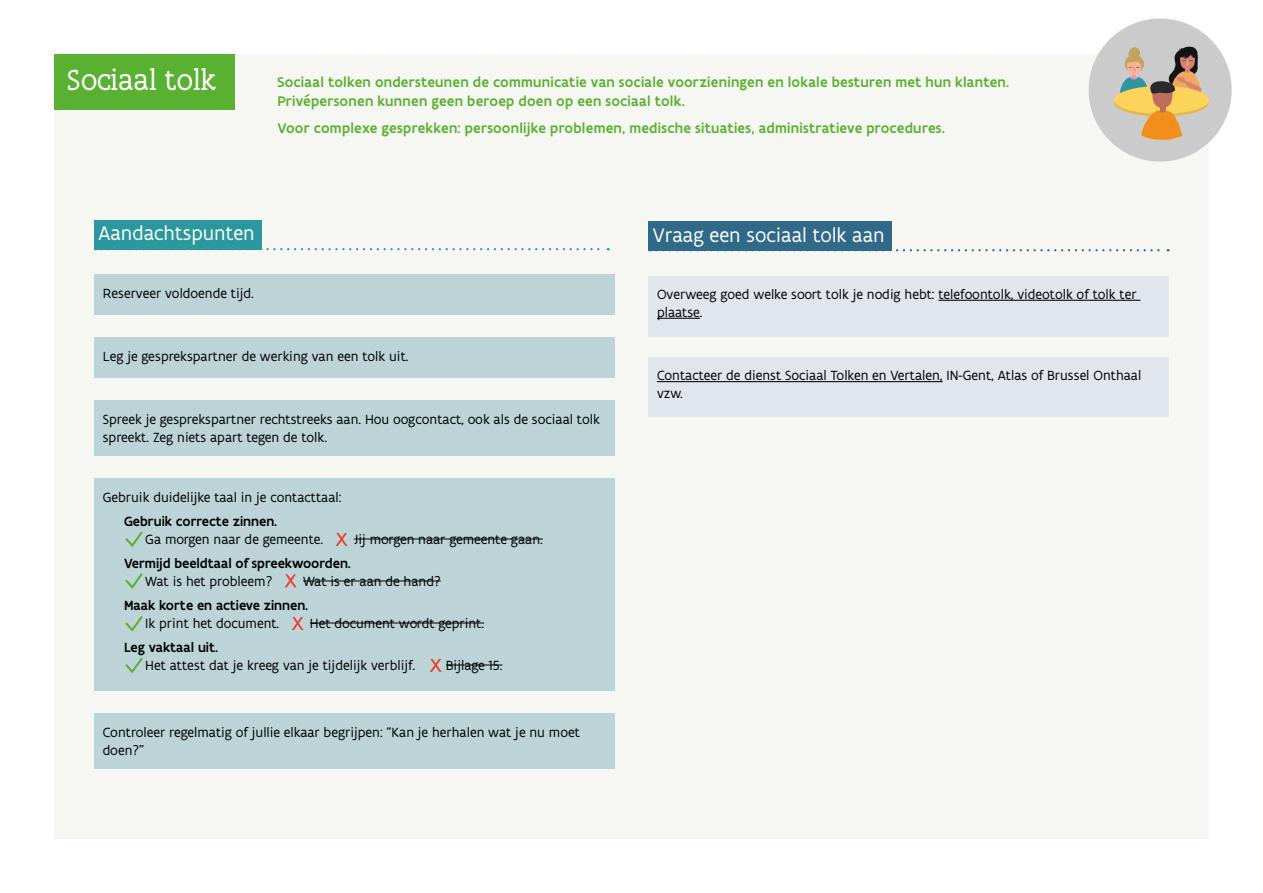
<style>
.page{position:relative;width:1263px;height:893px;background:#fff}
.page>*{position:absolute;margin:0;border:0;box-sizing:border-box;transform-origin:0 0}
.t1{font:31.05px "Flanders Art Serif";color:#fff}
.t2{font:21px "Flanders Art Sans";color:#fff}
.t3{font:500 15px/19.5px "Flanders Art Sans";letter-spacing:.015em;color:#5ab031}
.t4{font:14.25px/18px "Flanders Art Sans";color:#000}
.t5{font:500 14.25px "Flanders Art Sans";color:#000}
</style>
<div class="page">
<div style="left:54px;top:54px;width:1154px;height:785px;background:#f6f6f3"></div>
<div style="left:54px;top:54px;width:180px;height:55px;background:#5ab031"></div>
<div style="left:1089px;top:19px;width:143px;height:143px;background:#cbcbcb;border-radius:50%"></div>
<svg style="left:896px;top:249px;width:272px;height:2px"></svg>
<div style="left:648px;top:221px;width:244px;height:30px;background:#306a88"></div>
<div style="left:648px;top:276px;width:521px;height:61px;background:#e1e5ec"></div>
<hr style="left:938px;top:300px;width:202px;height:1px;background:#000">
<hr style="left:657px;top:318px;width:43px;height:1px;background:#000">
<div style="left:648px;top:357px;width:521px;height:59px;background:#e1e5ec"></div>
<hr style="left:657px;top:381px;width:286px;height:1px;background:#000">
<div style="left:1114px;top:86px;width:95px;height:28px;background:#fcd45c;border-radius:50%"></div>
<svg style="left:1120px;top:46px;width:82px;height:94px"></svg>
<svg style="left:266px;top:248px;width:343px;height:2px"></svg>
<div style="left:94px;top:220px;width:168px;height:30px;background:#2d979e"></div>
<div style="left:94px;top:274px;width:520px;height:41px;background:#bcd4d7"></div>
<div style="left:94px;top:713px;width:520px;height:56px;background:#bcd4d7"></div>
<div style="left:94px;top:338px;width:520px;height:40px;background:#bcd4d7"></div>
<div style="left:94px;top:401px;width:520px;height:55px;background:#bcd4d7"></div>
<div style="left:94px;top:478px;width:520px;height:213px;background:#bcd4d7"></div>
<hr style="left:354px;top:539px;width:189px;height:1px;background:#000">
<hr style="left:303px;top:581px;width:138px;height:1px;background:#000">
<hr style="left:310px;top:623px;width:174px;height:1px;background:#000">
<hr style="left:446px;top:665px;width:56px;height:1px;background:#000">
<svg style="left:125px;top:531px;width:18px;height:16px"></svg>
<svg style="left:336px;top:533px;width:12px;height:13px"></svg>
<svg style="left:285px;top:574px;width:12px;height:13px"></svg>
<svg style="left:292px;top:617px;width:12px;height:13px"></svg>
<svg style="left:430px;top:659px;width:12px;height:13px"></svg>
<svg style="left:125px;top:573px;width:18px;height:16px"></svg>
<svg style="left:125px;top:616px;width:18px;height:16px"></svg>
<svg style="left:125px;top:657px;width:18px;height:17px"></svg>
<h1 class="t1" style="left:67px;top:62px;width:151px">Sociaal tolk</h1>
<p class="t3" style="left:277px;top:72px;width:733px">Sociaal tolken ondersteunen de communicatie van sociale voorzieningen en lokale besturen met hun klanten.<br>Privépersonen kunnen geen beroep doen op een sociaal tolk.</p>
<p class="t3" style="left:277px;top:118px;width:669px">Voor complexe gesprekken: persoonlijke problemen, medische situaties, administratieve procedures.</p>
<h2 class="t2" style="left:99px;top:221px;width:158px">Aandachtspunten</h2>
<p class="t4" style="left:103px;top:284px;width:153px">Reserveer voldoende tijd.</p>
<p class="t4" style="left:103px;top:347px;width:307px">Leg je gesprekspartner de werking van een tolk uit.</p>
<p class="t4" style="left:103px;top:410px;width:499px">Spreek je gesprekspartner rechtstreeks aan. Hou oogcontact, ook als de sociaal tolk spreekt. Zeg niets apart tegen de tolk.</p>
<p class="t4" style="left:103px;top:488px;width:240px">Gebruik duidelijke taal in je contacttaal:</p>
<p class="t5" style="left:124px;top:512px;width:155px">Gebruik correcte zinnen.</p>
<p class="t4" style="left:145px;top:530px;width:179px">Ga morgen naar de gemeente.</p>
<p class="t4" style="left:354px;top:530px;width:190px">Jij morgen naar gemeente gaan.</p>
<p class="t5" style="left:124px;top:554px;width:228px">Vermijd beeldtaal of spreekwoorden.</p>
<p class="t4" style="left:145px;top:572px;width:129px">Wat is het probleem?</p>
<p class="t4" style="left:303px;top:572px;width:139px">Wat is er aan de hand?</p>
<p class="t5" style="left:124px;top:596px;width:186px">Maak korte en actieve zinnen.</p>
<p class="t4" style="left:145px;top:614px;width:136px">Ik print het document.</p>
<p class="t4" style="left:310px;top:614px;width:176px">Het document wordt geprint.</p>
<p class="t5" style="left:124px;top:638px;width:96px">Leg vaktaal uit.</p>
<p class="t4" style="left:145px;top:656px;width:272px">Het attest dat je kreeg van je tijdelijk verblijf.</p>
<p class="t4" style="left:446px;top:656px;width:58px">Bijlage 15.</p>
<p class="t4" style="left:103px;top:723px;width:479px">Controleer regelmatig of jullie elkaar begrijpen: “Kan je herhalen wat je nu moet doen?”</p>
<h2 class="t2" style="left:653px;top:222px;width:233px">Vraag een sociaal tolk aan</h2>
<p class="t4" style="left:657px;top:285px;width:481px">Overweeg goed welke soort tolk je nodig hebt: telefoontolk, videotolk of tolk ter plaatse.</p>
<p class="t4" style="left:657px;top:366px;width:486px">Contacteer de dienst Sociaal Tolken en Vertalen, IN-Gent, Atlas of Brussel Onthaal vzw.</p>
</div>
